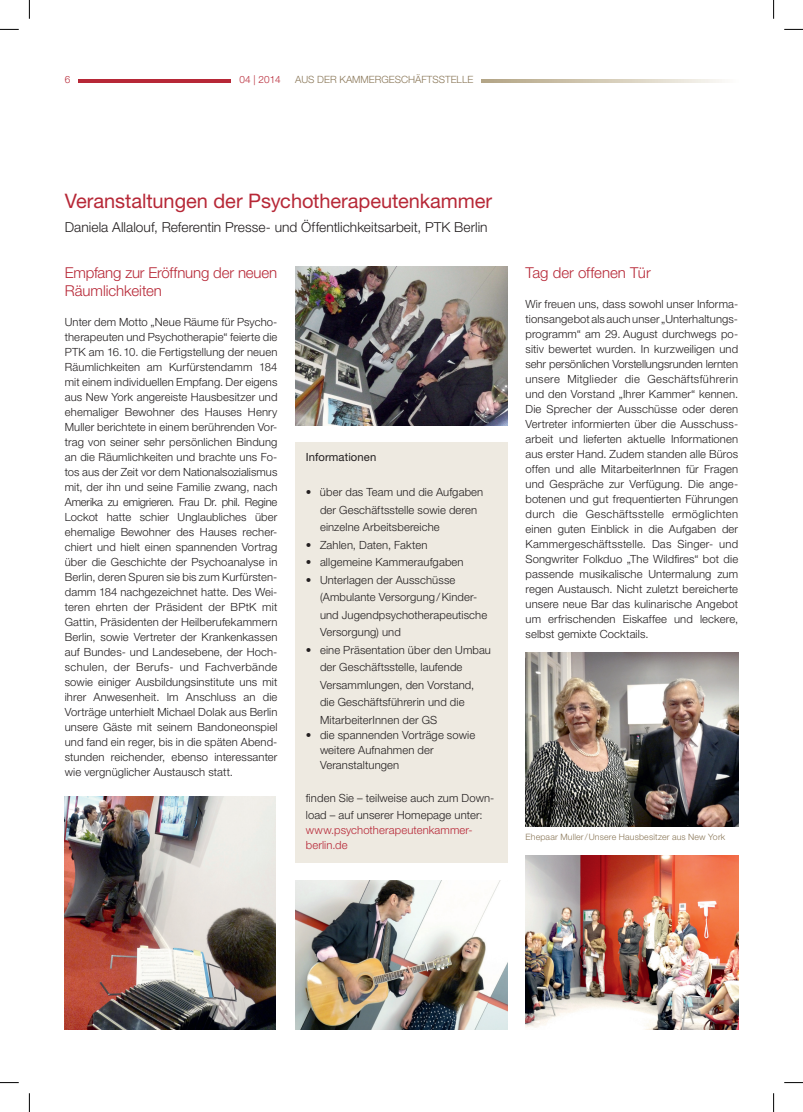
<style>
.page{position:relative;width:803px;height:1112px;background:#fff}
.page>*{position:absolute;margin:0;border:0;box-sizing:border-box;transform-origin:0 0}
.t1{font:20px "Helvetica Neue LT Std";letter-spacing:-.005em;color:#b72837}
.t2{font:300 15px/18px "Helvetica Neue LT Std";letter-spacing:-.01em;color:#b72837}
.t3{font:300 13.75px "Helvetica Neue LT Std";color:#231f20}
.t4{font:300 11.25px/15px "Helvetica Neue LT Std";letter-spacing:.01em;color:#231f20}
.t5{font:300 11.25px/15px "Helvetica Neue LT Std";letter-spacing:.01em;color:#b72837}
.t6{font:11.25px "Helvetica Neue LT Std";letter-spacing:.01em;color:#231f20}
.t7{font:300 10px "Helvetica Neue LT Std";color:#8a7758}
.t8{font:300 10px "Helvetica Neue LT Std";color:#b72837}
.t9{font:300 8.75px "Helvetica Neue LT Std";letter-spacing:.02em;color:#8a7758}
</style>
<div class="page">
<hr style="left:78px;top:79px;width:153px;height:4px;background:#b72837">
<div style="left:295px;top:442px;width:213px;height:420px;background:#eeeae1"></div>
<img style="left:295px;top:267px;width:213px;height:158px">
<img style="left:65px;top:796px;width:211px;height:233px">
<img style="left:525px;top:652px;width:213px;height:174px">
<img style="left:295px;top:880px;width:213px;height:149px">
<img style="left:525px;top:855px;width:213px;height:174px">
<svg style="left:482px;top:79px;width:240px;height:4px"></svg>
<svg style="left:0;top:29px;width:19px;height:1px"></svg>
<svg style="left:784px;top:29px;width:19px;height:1px"></svg>
<svg style="left:0;top:1082px;width:19px;height:1px"></svg>
<svg style="left:784px;top:1082px;width:19px;height:1px"></svg>
<svg style="left:29px;top:0;width:1px;height:19px"></svg>
<svg style="left:29px;top:1093px;width:1px;height:18px"></svg>
<svg style="left:773px;top:0;width:1px;height:19px"></svg>
<svg style="left:773px;top:1093px;width:1px;height:18px"></svg>
<p class="t8" style="left:65px;top:73px;width:7px">6</p>
<p class="t8" style="left:240px;top:73px;width:43px">04 | 2014</p>
<p class="t7" style="left:295px;top:73px;width:180px">AUS DER KAMMERGESCHÄFTSSTELLE</p>
<h1 class="t1" style="left:65px;top:189px;width:429px">Veranstaltungen der Psychotherapeutenkammer</h1>
<p class="t3" style="left:65px;top:218px;width:424px">Daniela Allalouf, Referentin Presse- und Öffentlichkeitsarbeit, PTK Berlin</p>
<h2 class="t2" style="left:65px;top:263px;width:214px">Empfang zur Eröffnung der neuen<br>Räumlichkeiten</h2>
<p class="t4" style="left:65px;top:314px;width:214px;text-align:justify">Unter dem Motto „Neue Räume für Psycho&shy;therapeuten und Psychotherapie“ feierte die PTK am 16.10. die Fertigstellung der neuen Räumlichkeiten am Kurfürstendamm 184 mit einem individuellen Empfang. Der eigens aus New York angereiste Hausbesitzer und ehemaliger Bewohner des Hauses Henry Muller berichtete in einem berührenden Vor&shy;trag von seiner sehr persönlichen Bindung an die Räumlichkeiten und brachte uns Fo&shy;tos aus der Zeit vor dem Nationalsozialismus mit, der ihn und seine Familie zwang, nach Amerika zu emigrieren. Frau Dr. phil. Regine Lockot hatte schier Unglaubliches über ehemalige Bewohner des Hauses recher&shy;chiert und hielt einen spannenden Vortrag über die Geschichte der Psychoanalyse in Berlin, deren Spuren sie bis zum Kurfürsten&shy;damm 184 nachgezeichnet hatte. Des Wei&shy;teren ehrten der Präsident der BPtK mit Gattin, Präsidenten der Heilberufekammern Berlin, sowie Vertreter der Krankenkassen auf Bundes- und Landesebene, der Hoch&shy;schulen, der Berufs- und Fachverbände sowie einiger Ausbildungsinstitute uns mit ihrer Anwesenheit. Im Anschluss an die Vorträge unterhielt Michael Dolak aus Berlin unsere Gäste mit seinem Bandoneonspiel und fand ein reger, bis in die späten Abend&shy;stunden reichender, ebenso interessanter wie vergnüglicher Austausch statt.</p>
<h2 class="t2" style="left:525px;top:263px;width:127px">Tag der offenen Tür</h2>
<p class="t4" style="left:525px;top:296px;width:214px;text-align:justify">Wir freuen uns, dass sowohl unser Informa&shy;tionsangebot als auch unser „Unterhaltungs&shy;programm“ am 29. August durchwegs po&shy;sitiv bewertet wurden. In kurzweiligen und sehr persönlichen Vorstellungsrunden lernten unsere Mitglieder die Geschäftsführerin und den Vorstand „Ihrer Kammer“ kennen.<br>Die Sprecher der Ausschüsse oder deren Vertreter informierten über die Ausschuss&shy;arbeit und lieferten aktuelle Informationen aus erster Hand. Zudem standen alle Büros offen und alle MitarbeiterInnen für Fragen und Gespräche zur Verfügung. Die ange&shy;botenen und gut frequentierten Führungen durch die Geschäftsstelle ermöglichten einen guten Einblick in die Aufgaben der Kammergeschäftsstelle. Das Singer- und Songwriter Folkduo „The Wildfires“ bot die passende musikalische Untermalung zum regen Austausch. Nicht zuletzt bereicherte unsere neue Bar das kulinarische Angebot um erfrischenden Eiskaffee und leckere, selbst gemixte Cocktails.</p>
<p class="t6" style="left:306px;top:450px;width:72px">Informationen</p>
<p class="t4" style="left:320px;top:483px;width:165px;line-height:17.5px;text-indent:-14px">• über das Team und die Aufgaben der Geschäftsstelle sowie deren einzelne Arbeitsbereiche</p>
<p class="t4" style="left:306px;top:537px;width:123px">• Zahlen, Daten, Fakten</p>
<p class="t4" style="left:306px;top:554px;width:159px">• allgemeine Kammeraufgaben</p>
<p class="t4" style="left:320px;top:570px;width:169px;line-height:17.5px;text-indent:-14px">• Unterlagen der Ausschüsse (Ambulante Versorgung/Kinder&shy;und Jugendpsychotherapeutische<br>Versorgung) und</p>
<p class="t4" style="left:320px;top:640px;width:172px;line-height:17.5px;text-indent:-14px">• eine Präsentation über den Umbau der Geschäftsstelle, laufende<br>Versammlungen, den Vorstand, die Geschäftsführerin und die<br>MitarbeiterInnen der GS</p>
<p class="t4" style="left:320px;top:727px;width:157px;text-indent:-14px">• die spannenden Vorträge sowie weitere Aufnahmen der<br>Veranstaltungen</p>
<p class="t4" style="left:306px;top:788px;width:190px;line-height:17.5px">finden Sie – teilweise auch zum Down&shy;load – auf unserer Homepage unter:</p>
<p class="t5" style="left:306px;top:822px;width:167px">www.psychotherapeutenkammer&shy;berlin.de</p>
<p class="t9" style="left:525px;top:831px;width:201px">Ehepaar Muller/Unsere Hausbesitzer aus New York</p>
</div>
